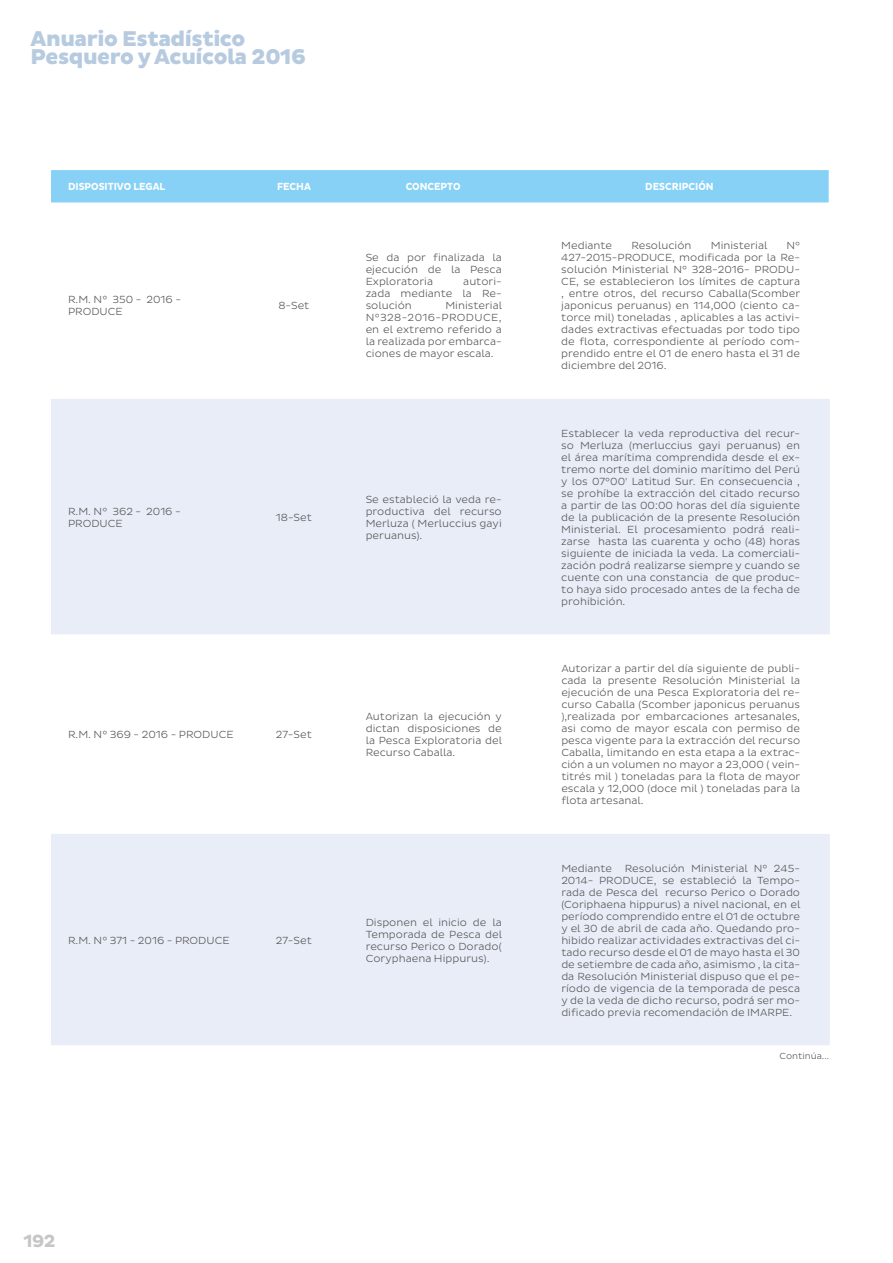
<style>
.page{position:relative;width:893px;height:1263px;background:#fff}
.page>*{position:absolute;margin:0;border:0;box-sizing:border-box;transform-origin:0 0}
.t1{font:800 21.75px/18px "Pluto Sans";letter-spacing:-.02em;color:#b7cbe0}
.t2{font:700 18px "Pluto Sans";color:#c6c6c6}
.t3{font:300 10.5px/12px "Pluto Sans";color:#575756;text-align:justify}
.t4{font:700 10.5px "Pluto Sans";color:#fff;scale:.9 1}
.t5{font:300 9px "Pluto Sans";color:#575756}
</style>
<div class="page">
<svg style="left:51px;top:399px;width:779px;height:646px;fill:#e9edf8"></svg>
<div style="left:51px;top:170px;width:778px;height:32px;background:#86d1f5"></div>
<h1 class="t1" style="left:31px;top:31px;width:277px">Anuario Estadístico<br>Pesquero y Acuícola 2016</h1>
<p class="t4" style="left:68px;top:181px;width:110px">DISPOSITIVO LEGAL</p>
<p class="t4" style="left:277px;top:181px;width:39px">FECHA</p>
<p class="t4" style="left:406px;top:181px;width:62px">CONCEPTO</p>
<p class="t4" style="left:645px;top:181px;width:78px">DESCRIPCIÓN</p>
<p class="t3" style="left:68px;top:294px;width:114px">R.M. N° 350 - 2016 -<br>PRODUCE</p>
<p class="t3" style="left:278px;top:300px;width:33px">8-Set</p>
<p class="t3" style="left:68px;top:505px;width:114px">R.M. N° 362 - 2016 -<br>PRODUCE</p>
<p class="t3" style="left:276px;top:511px;width:38px">18-Set</p>
<p class="t3" style="left:366px;top:252px;width:138px">Se da por finalizada la ejecución de la Pesca Exploratoria</p>
<p class="t3" style="left:366px;top:276px;width:138px;text-indent:98px">autori&shy;zada mediante la Re&shy;solución</p>
<p class="t3" style="left:366px;top:300px;width:138px;text-indent:80px">Ministerial N°328-2016-PRODUCE, en el extremo referido a la realizada por embarca&shy;ciones de mayor escala.</p>
<p class="t3" style="left:366px;top:493px;width:138px">Se estableció la veda re&shy;productiva del recurso Merluza ( Merluccius gayi peruanus).</p>
<p class="t3" style="left:68px;top:729px;width:167px">R.M. N° 369 - 2016 - PRODUCE</p>
<p class="t3" style="left:276px;top:729px;width:37px">27-Set</p>
<p class="t3" style="left:366px;top:711px;width:138px">Autorizan la ejecución y dictan disposiciones de la Pesca Exploratoria del Recurso Caballa.</p>
<p class="t3" style="left:68px;top:934px;width:163px">R.M. N° 371 - 2016 - PRODUCE</p>
<p class="t3" style="left:276px;top:934px;width:37px">27-Set</p>
<p class="t3" style="left:366px;top:916px;width:138px">Disponen el inicio de la Temporada de Pesca del recurso Perico o Dorado( Coryphaena Hippurus).</p>
<p class="t3" style="left:561px;top:240px;width:52px">Mediante</p>
<p class="t3" style="left:631px;top:240px;width:62px">Resolución</p>
<p class="t3" style="left:711px;top:240px;width:58px">Ministerial</p>
<p class="t3" style="left:561px;top:240px;width:241px;text-indent:225px">N° 427-2015-PRODUCE, modificada por la Re&shy;solución Ministerial N° 328-2016- PRODU-CE, se establecieron los límites de captura , entre otros, del recurso Caballa(Scomber japonicus peruanus) en 114,000 (ciento ca&shy;torce mil) toneladas , aplicables a las activi&shy;dades extractivas efectuadas por todo tipo de flota, correspondiente al período com&shy;prendido entre el 01 de enero hasta el 31 de diciembre del 2016.</p>
<p class="t3" style="left:561px;top:427px;width:240px">Establecer la veda reproductiva del recur&shy;so Merluza (merluccius gayi peruanus) en el área marítima comprendida desde el ex&shy;tremo norte del dominio marítimo del Perú y los 07°00' Latitud Sur. En consecuencia , se prohíbe la extracción del citado recurso a partir de las 00:00 horas del día siguiente de la publicación de la presente Resolución Ministerial. El procesamiento podrá reali&shy;zarse hasta las cuarenta y ocho (48) horas siguiente de iniciada la veda. La comerciali&shy;zación podrá realizarse siempre y cuando se cuente con una constancia de que produc&shy;to haya sido procesado antes de la fecha de prohibición.</p>
<p class="t3" style="left:561px;top:663px;width:241px">Autorizar a partir del día siguiente de publi&shy;cada la presente Resolución Ministerial la ejecución de una Pesca Exploratoria del re&shy;curso Caballa (Scomber japonicus peruanus ),realizada por embarcaciones artesanales, asi como de mayor escala con permiso de pesca vigente para la extracción del recurso Caballa, limitando en esta etapa a la extrac&shy;ción a un volumen no mayor a 23,000 ( vein&shy;titrés mil ) toneladas para la flota de mayor escala y 12,000 (doce mil ) toneladas para la flota artesanal.</p>
<p class="t3" style="left:561px;top:862px;width:241px">Mediante Resolución Ministerial N° 245- 2014- PRODUCE, se estableció la Tempo&shy;rada de Pesca del recurso Perico o Dorado (Coriphaena hippurus) a nivel nacional, en el período comprendido entre el 01 de octubre y el 30 de abril de cada año. Quedando pro&shy;hibido realizar actividades extractivas del ci&shy;tado recurso desde el 01 de mayo hasta el 30 de setiembre de cada año, asimismo , la cita&shy;da Resolución Ministerial dispuso que el pe&shy;ríodo de vigencia de la temporada de pesca y de la veda de dicho recurso, podrá ser mo&shy;dificado previa recomendación de IMARPE.</p>
<p class="t5" style="left:779px;top:1051px;width:51px">Continúa...</p>
<h2 class="t2" style="left:23px;top:1230px;width:34px">192</h2>
</div>
